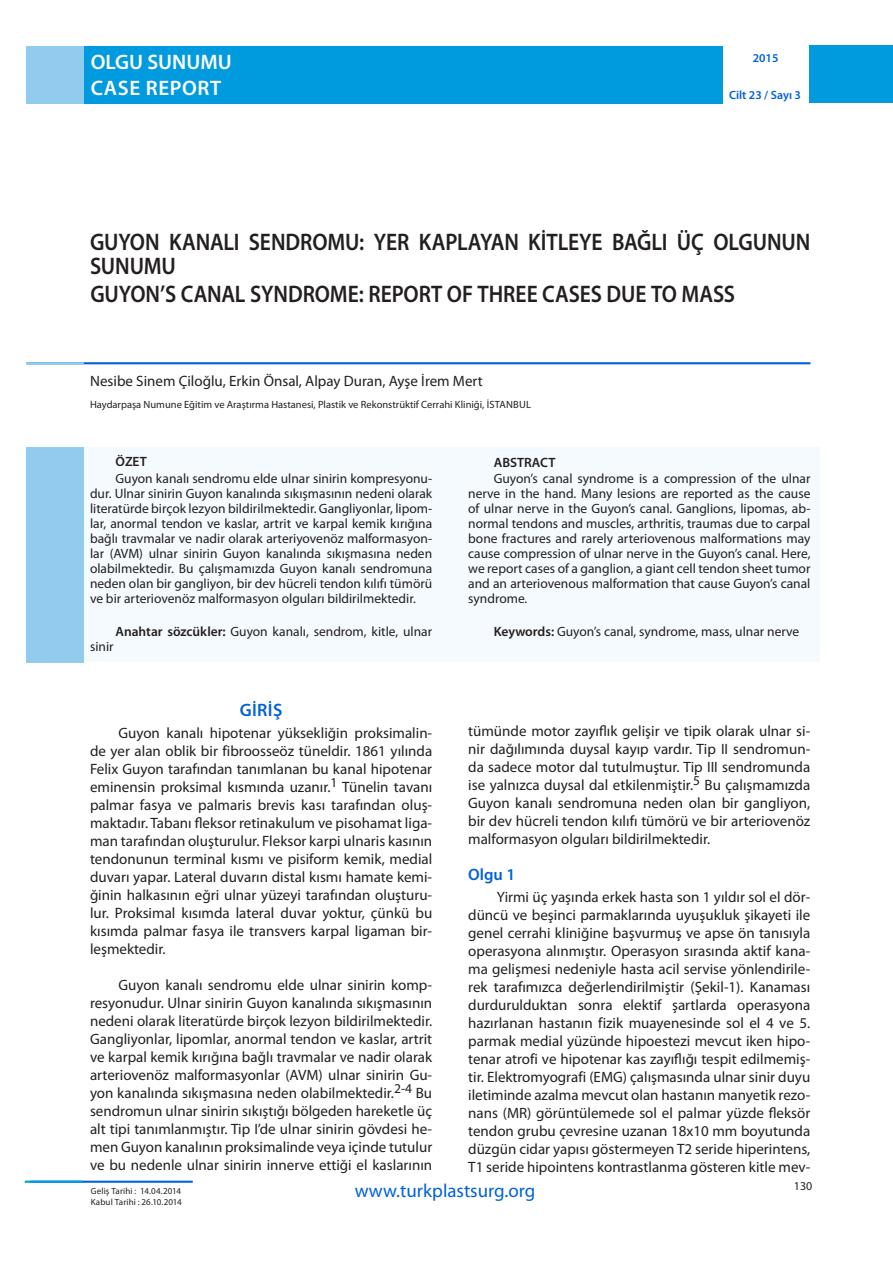
<style>
.page{position:relative;width:893px;height:1263px;background:#fff}
.page>*{position:absolute;margin:0;border:0;box-sizing:border-box;transform-origin:0 0}
.Başlık_Türkçe{font:600 24px/24px "Myriad Pro";letter-spacing:-.005em;color:#231f20;scale:.9 1}
.Başlık_ingilizce{font:600 24px "Myriad Pro";letter-spacing:-.005em;color:#231f20;scale:.9 1}
.Metin{font:600 21px "Myriad Pro";letter-spacing:.015em;color:#fff}
.Metin-2{font:18.9px "Myriad Pro";color:#0061da}
.Metin_Başlığı{font:600 18px "Myriad Pro";letter-spacing:.02em;color:#0061da}
.Metin_Başlığı-2{font:600 16.5px "Myriad Pro";color:#0061da}
.Metin-3{font:15px/18px "Myriad Pro";color:#231f20;text-align:justify}
.isimler{font:15px "Myriad Pro";color:#231f20}
.Özet_ING{font:13.5px/15px "Myriad Pro";color:#231f20;text-align:justify}
.Özet_ING-2{font:600 13.5px "Myriad Pro";color:#231f20}
.Metin-4{font:600 12px "Myriad Pro";color:#0061da}
.Başlık_ingilizce-2{font:12px "Myriad Pro";color:#231f20}
.Kurumlar{font:10.5px "Myriad Pro";color:#231f20}
.Adres{font:9px "Myriad Pro";letter-spacing:.015em;color:#231f20}
.s1{font-weight:600}
</style>
<div class="page">
<hr style="left:26px;top:362px;width:784px;height:2px;background:#0061da">
<hr style="left:26px;top:362px;width:58px;height:2px;background:#91ccef">
<hr style="left:30px;top:1181px;width:163px;height:2px;background:#0061da">
<hr style="left:25px;top:1181px;width:57px;height:2px;background:#009bdf">
<div style="left:810px;top:46px;width:83px;height:57px;background:#009bdf"></div>
<div style="left:26px;top:46px;width:696px;height:58px;background:#009bdf"></div>
<div style="left:26px;top:46px;width:58px;height:58px;background:#91ccef"></div>
<div style="left:26px;top:447px;width:794px;height:215px;background:#f4fafd"></div>
<div style="left:26px;top:447px;width:58px;height:216px;background:#91ccef"></div>
<p class="Metin" style="left:91px;top:49px;width:143px">OLGU SUNUMU</p>
<p class="Metin" style="left:91px;top:75px;width:132px">CASE REPORT</p>
<p class="Metin-4" style="left:753px;top:50px;width:27px">2015</p>
<p class="Metin-4" style="left:729px;top:87px;width:74px">CILT 23 / SAYI 3</p>
<p class="Başlık_Türkçe" style="left:90px;top:229px;width:802px">GUYON KANALI SENDROMU: YER KAPLAYAN KİTLEYE BAĞLI ÜÇ OLGUNUN<br>SUNUMU</p>
<p class="Başlık_ingilizce" style="left:90px;top:278px;width:116px">GUYON’S CANAL</p>
<p class="Başlık_ingilizce" style="left:250px;top:278px;width:75px">SYNDROME</p>
<p class="Başlık_ingilizce" style="left:359px;top:278px;width:26px">: REPORT</p>
<p class="Başlık_ingilizce" style="left:447px;top:278px;width:120px">OF THREE CASES</p>
<p class="Başlık_ingilizce" style="left:607px;top:278px;width:99px">DUETOMASS</p>
<p class="isimler" style="left:90px;top:372px;width:394px">Nesibe Sinem Çiloğlu, Erkin Önsal, Alpay Duran, Ayşe İrem Mert</p>
<p class="Kurumlar" style="left:90px;top:398px;width:412px">Haydarpaşa Numune Eğitim ve Araştırma Hastanesi, Plastik ve Rekonstrüktif Cerrahi Kliniği, İstanbu</p>
<p class="Kurumlar" style="left:526px;top:398px;width:6px">l</p>
<p class="Özet_ING-2" style="left:116px;top:453px;width:33px">ÖZET</p>
<p class="Özet_ING" style="left:90px;top:470px;width:344px;text-indent:26px">Guyon kanalı sendromu elde ulnar sinirin kompresyonu&shy;dur. Ulnar sinirin Guyon kanalında sıkışmasının nedeni olarak literatürde birçok lezyon bildirilmektedir. Gangliyonlar, lipom&shy;lar, anormal tendon ve kaslar, artrit ve karpal kemik kırığına bağlı travmalar ve nadir olarak arteriyovenöz malformasyon&shy;lar (AVM) ulnar sinirin Guyon kanalında sıkışmasına neden olabilmektedir. Bu çalışmamızda Guyon kanalı sendromuna neden olan bir gangliyon, bir dev hücreli tendon kılıfı tümörü ve bir arteriovenöz malformasyon olguları bildirilmektedir.</p>
<p class="Özet_ING" style="left:116px;top:623px;width:318px"><span class="s1">ANAHTAR SÖZCÜKLER:</span> Guyon kanalı, sendrom, kitle, ulnar</p>
<p class="Özet_ING" style="left:90px;top:638px;width:25px">sinir</p>
<p class="Metin_Başlığı" style="left:240px;top:698px;width:44px">GİRİŞ</p>
<p class="Metin-3" style="left:90px;top:724px;width:344px;text-indent:28px">Guyon kanalı hipotenar yüksekliğin proksimalin&shy;de yer alan oblik bir fibroosseöz tüneldir. 1861 yılında Felix Guyon tarafından tanımlanan bu kanal hipotenar eminensin proksimal kısmında uzanır.<sup>1</sup> Tünelin tavanı palmar fasya ve palmaris brevis kası tarafından oluş&shy;maktadır. Tabanı fleksor retinakulum ve pisohamat liga&shy;man tarafından oluşturulur. Fleksor karpi ulnaris kasının tendonunun terminal kısmı ve pisiform kemik, medial duvarı yapar. Lateral duvarın distal kısmı hamate kemi&shy;ğinin halkasının eğri ulnar yüzeyi tarafından oluşturu&shy;lur. Proksimal kısımda lateral duvar yoktur, çünkü bu kısımda palmar fasya ile transvers karpal ligaman bir&shy;leşmektedir.</p>
<p class="Metin-3" style="left:90px;top:976px;width:344px;text-indent:28px">Guyon kanalı sendromu elde ulnar sinirin komp&shy;resyonudur. Ulnar sinirin Guyon kanalında sıkışmasının nedeni olarak literatürde birçok lezyon bildirilmektedir.<br>Gangliyonlar, lipomlar, anormal tendon ve kaslar, artrit ve karpal kemik kırığına bağlı travmalar ve nadir olarak arteriovenöz malformasyonlar (AVM) ulnar sinirin Gu&shy;yon kanalında sıkışmasına neden olabilmektedir.<sup>2-4</sup> Bu sendromun ulnar sinirin sıkıştığı bölgeden hareketle üç alt tipi tanımlanmıştır. Tip I’de ulnar sinirin gövdesi he&shy;men Guyon kanalının proksimalinde veya içinde tutulur ve bu nedenle ulnar sinirin innerve ettiği el kaslarının</p>
<p class="Özet_ING-2" style="left:494px;top:454px;width:63px">ABSTRACT</p>
<p class="Özet_ING" style="left:468px;top:471px;width:344px;text-indent:26px">Guyon’s canal syndrome is a compression of the ulnar nerve in the hand. Many lesions are reported as the cause of ulnar nerve in the Guyon’s canal. Ganglions, lipomas, ab&shy;normal tendons and muscles, arthritis, traumas due to carpal bone fractures and rarely arteriovenous malformations may cause compression of ulnar nerve in the Guyon’s canal. Here, we report cases of a ganglion, a giant cell tendon sheet tumor and an arteriovenous malformation that cause Guyon’s canal syndrome.</p>
<p class="Özet_ING" style="left:494px;top:624px;width:307px"><span class="s1">KEYWORDS:</span> Guyon’s canal, syndrome, mass, ulnar nerve</p>
<p class="Metin-3" style="left:468px;top:721px;width:344px">tümünde motor zayıflık gelişir ve tipik olarak ulnar si&shy;nir dağılımında duysal kayıp vardır. Tip II sendromun&shy;da sadece motor dal tutulmuştur. Tip III sendromunda ise yalnızca duysal dal etkilenmiştir.<sup>5</sup> Bu çalışmamızda Guyon kanalı sendromuna neden olan bir gangliyon, bir dev hücreli tendon kılıfı tümörü ve bir arteriovenöz malformasyon olguları bildirilmektedir.</p>
<p class="Metin_Başlığı-2" style="left:468px;top:864px;width:48px">OLGU 1</p>
<p class="Metin-3" style="left:468px;top:888px;width:344px;text-indent:28px">Yirmi üç yaşında erkek hasta son 1 yıldır sol el dör&shy;düncü ve beşinci parmaklarında uyuşukluk şikayeti ile genel cerrahi kliniğine başvurmuş ve apse ön tanısıyla operasyona alınmıştır. Operasyon sırasında aktif kana&shy;ma gelişmesi nedeniyle hasta acil servise yönlendirile&shy;rek tarafımızca değerlendirilmiştir (Şekil-1). Kanaması durdurulduktan sonra elektif şartlarda operasyona hazırlanan hastanın fizik muayenesinde sol el 4 ve 5. parmak medial yüzünde hipoestezi mevcut iken hipo&shy;tenar atrofi ve hipotenar kas zayıflığı tespit edilmemiş&shy;tir. Elektromyografi (EMG) çalışmasında ulnar sinir duyu iletiminde azalma mevcut olan hastanın manyetik rezo&shy;nans (MR) görüntülemede sol el palmar yüzde fleksör tendon grubu çevresine uzanan 18x10 mm boyutunda düzgün cidar yapısı göstermeyen T2 seride hiperintens, T1 seride hipointens kontrastlanma gösteren kitle mev-</p>
<p class="Adres" style="left:91px;top:1185px;width:92px">Geliş Tarihi : 14.04.2014</p>
<p class="Adres" style="left:91px;top:1196px;width:93px">Kabul Tarihi : 26.10.2014</p>
<p class="Metin-2" style="left:355px;top:1179px;width:182px">www.turkplastsurg.org</p>
<p class="Başlık_ingilizce-2" style="left:794px;top:1179px;width:20px">130</p>
</div>
